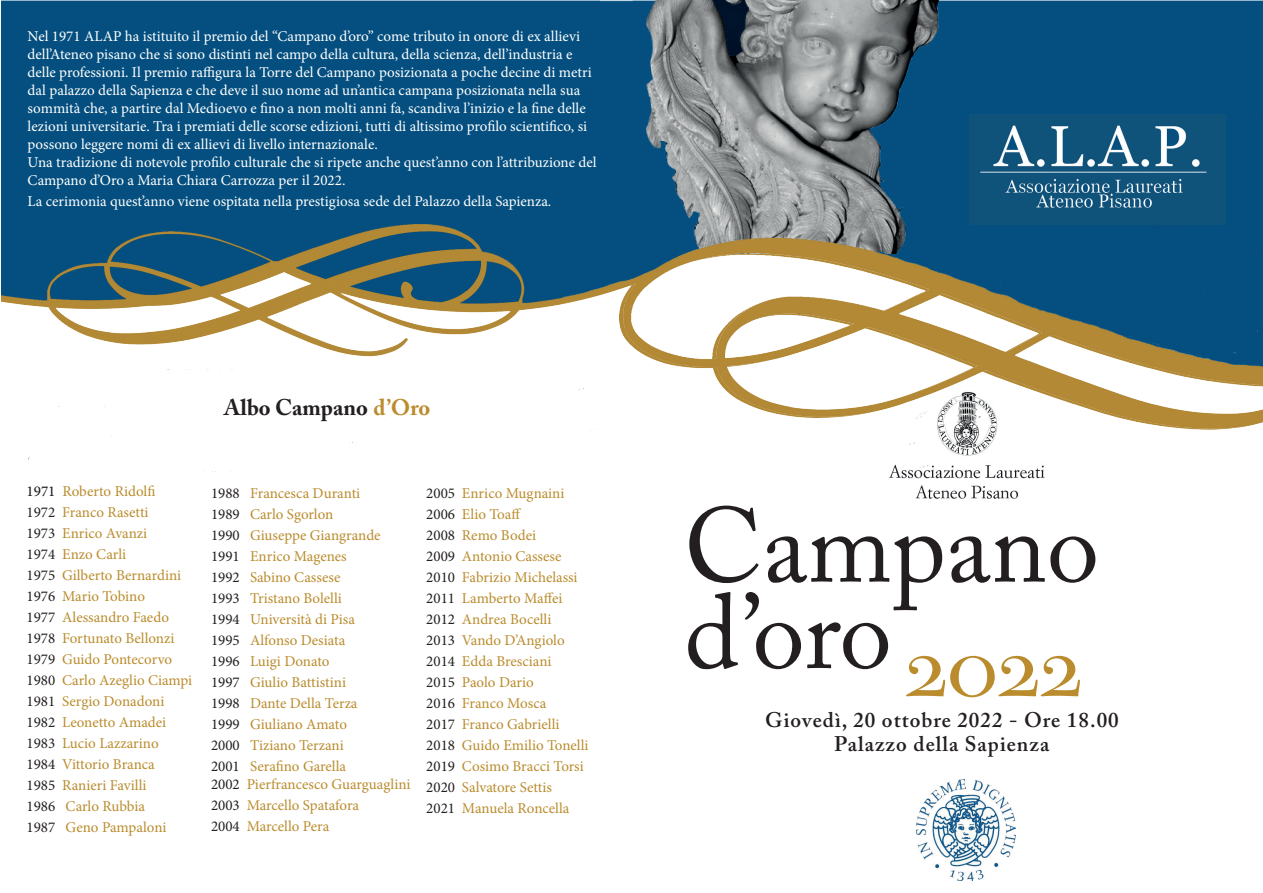
<style>
.page{position:relative;width:1263px;height:893px;background:#fff}
.page>*{position:absolute;margin:0;border:0;box-sizing:border-box;transform-origin:0 0}
.t1{font:105px/86.4px "Adobe Caslon Pro";color:#231f20}
.t2{font:90px "Bodoni Svty Two OSITCTT";color:#ba8c2d}
.t3{font:700 22.5px "Adobe Caslon Pro";color:#231f20}
.t4{font:600 21px/24px "Adobe Caslon Pro";letter-spacing:.05em;color:#231f20;text-align:center}
.t5{font:15px/21px "Minion Pro";color:#ba8c2d}
.t6{font:15px/18px "Minion Pro";color:#fff}
.s1{color:#ba8c2d}
.s2{font-weight:500;color:#231f20}
.s3{color:#231f20}
</style>
<div class="page">
<img style="left:1px;top:0;width:1017px;height:498px">
<img style="left:917px;top:779px;width:99px;height:101px">
<img style="left:563px;top:0;width:700px;height:497px">
<p class="t6" style="left:28px;top:27px;width:570px">Nel 1971 ALAP ha istituito il premio del “Campano d’oro” come tributo in onore di ex allievi dell’Ateneo pisano che si sono distinti nel campo della cultura, della scienza, dell’industria e delle professioni. Il premio raffigura la Torre del Campano posizionata a poche decine di metri dal palazzo della Sapienza e che deve il suo nome ad un’antica campana posizionata nella sua sommità che, a partire dal Medioevo e fino a non molti anni fa, scandiva l’inizio e la fine delle lezioni universitarie. Tra i premiati delle scorse edizioni, tutti di altissimo profilo scientifico, si possono leggere nomi di ex allievi di livello internazionale.<br>Una tradizione di notevole profilo culturale che si ripete anche quest’anno con l’attribuzione del Campano d’Oro a Maria Chiara Carrozza per il 2022.</p>
<p class="t6" style="left:28px;top:193px;width:525px">La cerimonia quest’anno viene ospitata nella prestigiosa sede del Palazzo della Sapienza.</p>
<h3 class="t3" style="left:224px;top:394px;width:207px">Albo Campano <span class="s1">d’Oro</span></h3>
<p class="t5" style="left:27px;top:481px;width:167px"><span class="s2">1971</span> Roberto Ridolfi<br><span class="s3">1972</span> Franco Rasetti<br><span class="s3">1973</span> Enrico Avanzi<br><span class="s3">1974</span> Enzo Carli<br><span class="s3">1975</span> Gilberto Bernardini<br><span class="s3">1976</span> Mario Tobino<br><span class="s3">1977</span> Alessandro Faedo<br><span class="s3">1978</span> Fortunato Bellonzi<br><span class="s3">1979</span> Guido Pontecorvo<br><span class="s3">1980</span> Carlo Azeglio Ciampi<br><span class="s3">1981</span> Sergio Donadoni<br><span class="s3">1982</span> Leonetto Amadei<br><span class="s3">1983</span> Lucio Lazzarino<br><span class="s3">1984</span> Vittorio Branca<br><span class="s3">1985</span> Ranieri Favilli<br><span class="s3">1986</span> Carlo Rubbia<br><span class="s3">1987</span> Geno Pampaloni</p>
<p class="t5" style="left:211px;top:483px;width:171px"><span class="s3">1988</span> Francesca Duranti<br><span class="s3">1989</span> Carlo Sgorlon<br><span class="s3">1990</span> Giuseppe Giangrande<br><span class="s3">1991</span> Enrico Magenes<br><span class="s3">1992</span> Sabino Cassese<br><span class="s3">1993</span> Tristano Bolelli<br><span class="s3">1994</span> Università di Pisa<br><span class="s3">1995</span> Alfonso Desiata<br><span class="s3">1996</span> Luigi Donato<br><span class="s3">1997</span> Giulio Battistini<br><span class="s3">1998</span> Dante Della Terza<br><span class="s3">1999</span> Giuliano Amato<br><span class="s3">2000</span> Tiziano Terzani<br><span class="s3">2001</span> Serafino Garella</p>
<p class="t5" style="left:211px;top:774px;width:201px"><span class="s3">2002</span> Pierfrancesco Guarguaglini<br><span class="s3">2003</span> Marcello Spatafora<br><span class="s3">2004</span> Marcello Pera</p>
<p class="t5" style="left:426px;top:483px;width:164px"><span class="s3">2005</span> Enrico Mugnaini<br><span class="s3">2006</span> Elio Toaff<br><span class="s3">2008</span> Remo Bodei<br><span class="s3">2009</span> Antonio Cassese<br><span class="s3">2010</span> Fabrizio Michelassi<br><span class="s3">2011</span> Lamberto Maffei<br><span class="s3">2012</span> Andrea Bocelli<br><span class="s3">2013</span> Vando D’Angiolo<br><span class="s3">2014</span> Edda Bresciani<br><span class="s3">2015</span> Paolo Dario<br><span class="s3">2016</span> Franco Mosca<br><span class="s3">2017</span> Franco Gabrielli<br><span class="s3">2018</span> Guido Emilio Tonelli<br><span class="s3">2019</span> Cosimo Bracci Torsi<br><span class="s3">2020</span> Salvatore Settis<br><span class="s3">2021</span> Manuela Roncella</p>
<h1 class="t1" style="left:684px;top:502px;width:416px">Campano d’oro</h1>
<h2 class="t2" style="left:905px;top:612px;width:179px">2022</h2>
<h3 class="t4" style="left:765px;top:707px;width:355px">Giovedì, 20 ottobre 2022 - Ore 18.00<br>Palazzo della Sapienza</h3>
</div>
